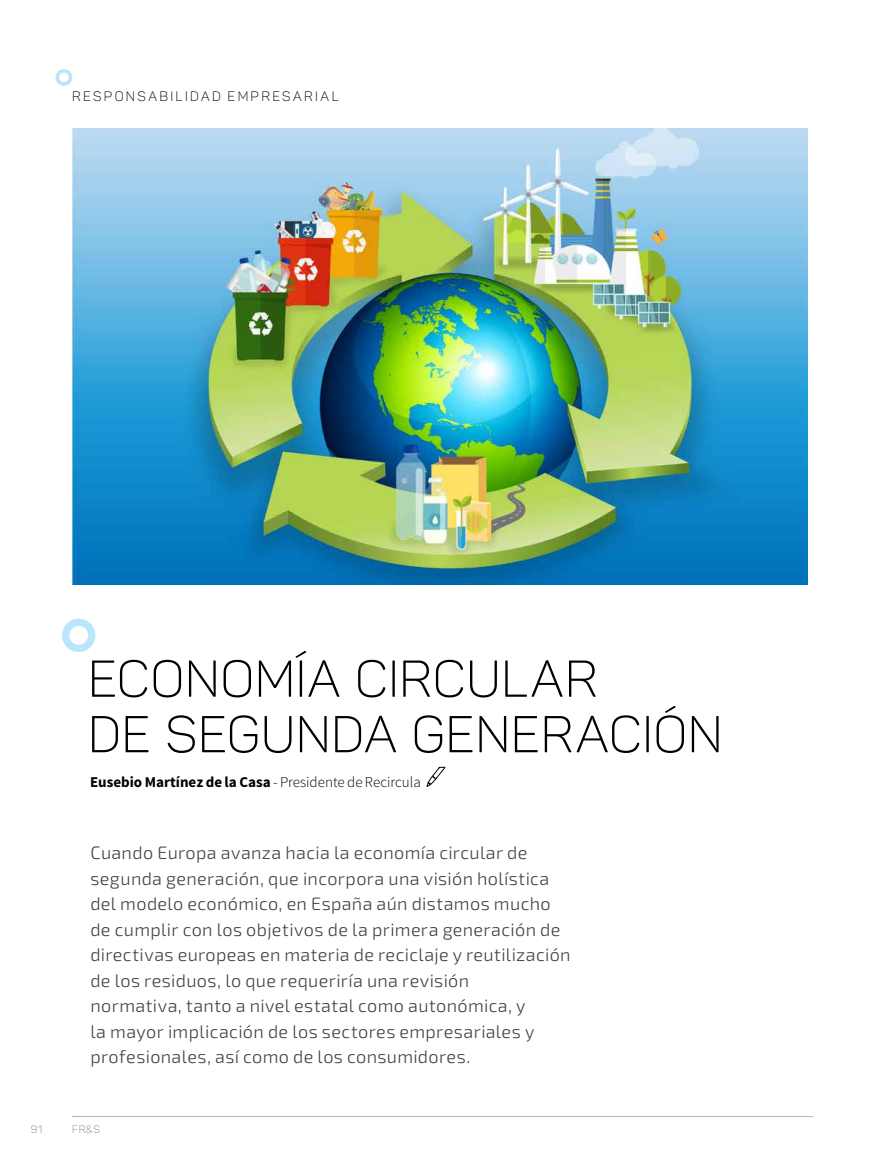
<style>
.page{position:relative;width:893px;height:1170px;background:#fff}
.page>*{position:absolute;margin:0;border:0;box-sizing:border-box;transform-origin:0 0}
.t1{font:51px/55.5px "Panton Light Caps";letter-spacing:.01em;color:#000}
.t2{font:300 18px/25.5px "Exo 2";letter-spacing:.02em;color:#414042}
.t3{font:700 15px "Source Sans Pro";color:#000}
.t4{font:13.5px "Panton Light Caps";letter-spacing:.175em;color:#000}
.t5{font:10.5px "Panton Light Caps";color:#808285}
.s1{font-weight:300}
</style>
<div class="page">
<svg style="left:72px;top:1116px;width:741px;height:1px"></svg>
<div style="left:56px;top:69px;width:16px;height:17px;border:4px solid #b9e6fa;border-radius:50%"></div>
<img style="left:72px;top:129px;width:736px;height:456px">
<svg style="left:62px;top:634px;width:17px;height:17px"></svg>
<svg style="left:426px;top:766px;width:20px;height:21px"></svg>
<div style="left:62px;top:618px;width:33px;height:34px;border:7px solid #b9e6fa;border-radius:50%"></div>
<p class="t4" style="left:72px;top:88px;width:268px">RESPONSABILIDAD EMPRESARIAL</p>
<h1 class="t1" style="left:88px;top:651px;width:636px">ECONOMÍA CIRCULAR<br>DE SEGUNDA GENERACIÓN</h1>
<p class="t3" style="left:90px;top:772px;width:332px">Eusebio Martínez de la Casa <span class="s1">- Presidente de Recircula</span></p>
<p class="t2" style="left:90px;top:840px;width:482px">Cuando Europa avanza hacia la economía circular de segunda generación, que incorpora una visión holística del modelo económico, en España aún distamos mucho de cumplir con los objetivos de la primera generación de directivas europeas en materia de reciclaje y reutilización de los residuos, lo que requeriría una revisión<br>normativa, tanto a nivel estatal como autonómica, y<br>la mayor implicación de los sectores empresariales y profesionales, así como de los consumidores.</p>
<p class="t5" style="left:31px;top:1122px;width:13px">91</p>
<p class="t5" style="left:72px;top:1122px;width:29px">FR&amp;S</p>
</div>
